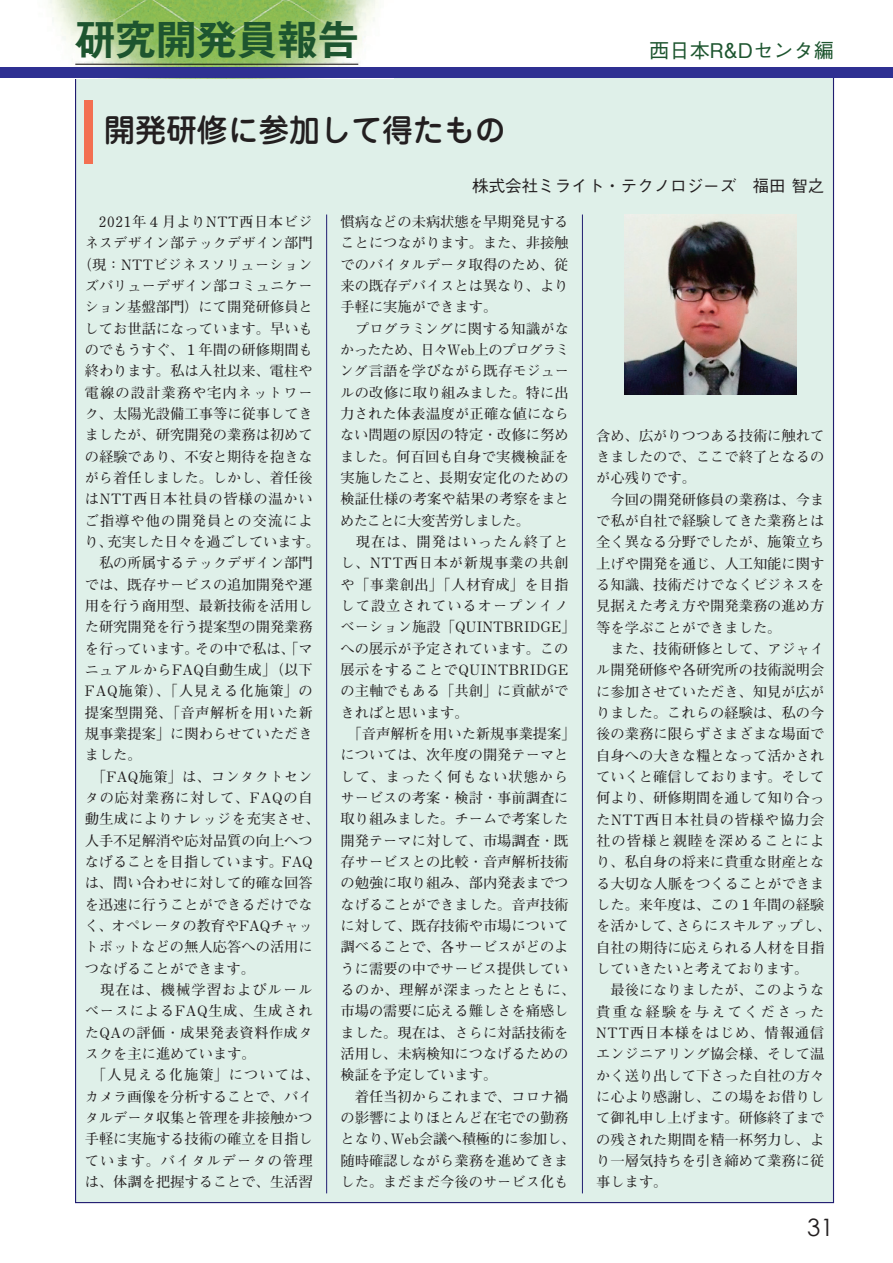
<style>
.page{position:relative;width:893px;height:1263px;background:#fff}
.page>*{position:absolute;margin:0;border:0;box-sizing:border-box;transform-origin:0 0}
.t1{font:700 40.5px "Gothic MB101 Pr 6 N De";color:#1d552f}
.t2{font:500 31.5px "Jun 34 Pro";color:#231f20}
.t3{font:24px "Century Gothic";color:#231f20}
.t4{font:500 20.25px "Gothic BBB Pr 6 N";color:#1d552f}
.t5{font:500 16.5px "Gothic BBB Pr 6 N";color:#231f20}
.本文{font:700 14.25px/21.3px "Futo Min A101 Pr 6 N";color:#231f20;text-align:justify}
.本文-2{font:700 14.25px/21.3px "Futo Min A101 Pr 6 N";letter-spacing:.035em;color:#231f20}
</style>
<div class="page">
<div style="left:75px;top:72px;width:759px;height:1131px;background:#dff0e9;border:1px solid #201c70"></div>
<hr style="left:326px;top:215px;width:1px;height:978px;background:#201c70">
<hr style="left:582px;top:215px;width:1px;height:978px;background:#201c70">
<img style="left:38px;top:0;width:355px;height:68px">
<div style="left:85px;top:100px;width:8px;height:64px;background:#f36f51"></div>
<img style="left:624px;top:214px;width:172px;height:180px">
<div style="left:0;top:68px;width:893px;height:10px;background:#2e3092"></div>
<h1 class="t1" style="left:75px;top:6px;width:285px">研究開発員報告</h1>
<p class="t2" style="left:104px;top:106px;width:403px">開発研修に参加して得たもの</p>
<h3 class="t4" style="left:649px;top:34px;width:186px">西日本R&amp;Dセンタ編</h3>
<p class="本文" style="left:78px;top:210px;width:244px;text-align:center">　2021年４月よりNTT西日本ビジネスデザイン部テックデザイン部門（現：NTTビジネスソリューションズバリューデザイン部コミュニケーション基盤部門）にて開発研修員としてお世話になっています。早いものでもうすぐ、１年間の研修期間も終わります。私は入社以来、電柱や電線の設計業務や宅内ネットワーク、太陽光設備工事等に従事してきましたが、研究開発の業務は初めての経験であり、不安と期待を抱きながら着任しました。しかし、着任後はNTT西日本社員の皆様の温かいご指導や他の開発員との交流により、充実した日々を過ごしています。</p>
<p class="本文" style="left:85px;top:552px;width:230px">　私の所属するテックデザイン部門では、既存サービスの追加開発や運用を行う商用型、最新技術を活用した研究開発を行う提案型の開発業務を行っています。その中で私は、「マニュアルからFAQ自動生成」（以下FAQ施策）、「人見える化施策」の提案型開発、「音声解析を用いた新規事業提案」に関わらせていただきました。</p>
<p class="本文" style="left:85px;top:765px;width:237px;text-align:left">　「FAQ施策」は、コンタクトセンタの応対業務に対して、FAQの自動生成によりナレッジを充実させ、人手不足解消や応対品質の向上へつなげることを目指しています。FAQは、問い合わせに対して的確な回答を迅速に行うことができるだけでなく、オペレータの教育やFAQチャットボットなどの無人応答への活用につなげることができます。</p>
<p class="本文" style="left:85px;top:978px;width:230px">　現在は、機械学習およびルールベースによるFAQ生成、生成されたQAの評価・成果発表資料作成タスクを主に進めています。</p>
<p class="本文" style="left:85px;top:1064px;width:237px;text-align:left">　「人見える化施策」については、カメラ画像を分析することで、バイタルデータ収集と管理を非接触かつ手軽に実施する技術の確立を目指しています。バイタルデータの管理は、体調を把握することで、生活習</p>
<p class="t5" style="left:472px;top:172px;width:353px">株式会社ミライト・テクノロジーズ　福田 智之</p>
<p class="本文" style="left:340px;top:210px;width:229px">慣病などの未病状態を早期発見することにつながります。また、非接触でのバイタルデータ取得のため、従来の既存デバイスとは異なり、より手軽に実施ができます。</p>
<p class="本文" style="left:340px;top:317px;width:231px">　プログラミングに関する知識がなかったため、日々Web上のプログラミング言語を学びながら既存モジュールの改修に取り組みました。特に出力された体表温度が正確な値にならない問題の原因の特定・改修に努めました。何百回も自身で実機検証を実施したこと、長期安定化のための検証仕様の考案や結果の考察をまとめたことに大変苦労しました。</p>
<p class="本文-2" style="left:340px;top:530px;width:237px">　現在は、開発はいったん終了とし、NTT西日本が新規事業の共創や「事業創出」「人材育成」を目指して設立されているオープンイノベーション施設「QUINTBRIDGE」への展示が予定されています。この展示をすることでQUINTBRIDGEの主軸でもある「共創」に貢献ができればと思います。</p>
<p class="本文" style="left:340px;top:722px;width:237px;text-align:left">　「音声解析を用いた新規事業提案」については、次年度の開発テーマとして、まったく何もない状態からサービスの考案・検討・事前調査に取り組みました。チームで考案した開発テーマに対して、市場調査・既存サービスとの比較・音声解析技術の勉強に取り組み、部内発表までつなげることができました。音声技術に対して、既存技術や市場について調べることで、各サービスがどのように需要の中でサービス提供しているのか、理解が深まったとともに、市場の需要に応える難しさを痛感しました。現在は、さらに対話技術を活用し、未病検知につなげるための検証を予定しています。</p>
<p class="本文" style="left:340px;top:1085px;width:237px;text-align:left">　着任当初からこれまで、コロナ禍の影響によりほとんど在宅での勤務となり、Web会議へ積極的に参加し、随時確認しながら業務を進めてきました。まだまだ今後のサービス化も</p>
<p class="本文" style="left:596px;top:424px;width:229px">含め、広がりつつある技術に触れてきましたので、ここで終了となるのが心残りです。</p>
<p class="本文" style="left:596px;top:488px;width:229px">　今回の開発研修員の業務は、今まで私が自社で経験してきた業務とは全く異なる分野でしたが、施策立ち上げや開発を通じ、人工知能に関する知識、技術だけでなくビジネスを見据えた考え方や開発業務の進め方等を学ぶことができました。</p>
<p class="本文" style="left:596px;top:637px;width:237px;text-align:left">　また、技術研修として、アジャイル開発研修や各研究所の技術説明会に参加させていただき、知見が広がりました。これらの経験は、私の今後の業務に限らずさまざまな場面で自身への大きな糧となって活かされていくと確信しております。そして何より、研修期間を通して知り合ったNTT西日本社員の皆様や協力会社の皆様と親睦を深めることにより、私自身の将来に貴重な財産となる大切な人脈をつくることができました。来年度は、この１年間の経験を活かして、さらにスキルアップし、自社の期待に応えられる人材を目指していきたいと考えております。</p>
<p class="本文" style="left:596px;top:978px;width:230px">　最後になりましたが、このような貴重な経験を与えてくださったNTT西日本様をはじめ、情報通信エンジニアリング協会様、そして温かく送り出して下さった自社の方々に心より感謝し、この場をお借りして御礼申し上げます。研修終了までの残された期間を精一杯努力し、より一層気持ちを引き締めて業務に従事します。</p>
<h3 class="t3" style="left:807px;top:1210px;width:28px">31</h3>
</div>
